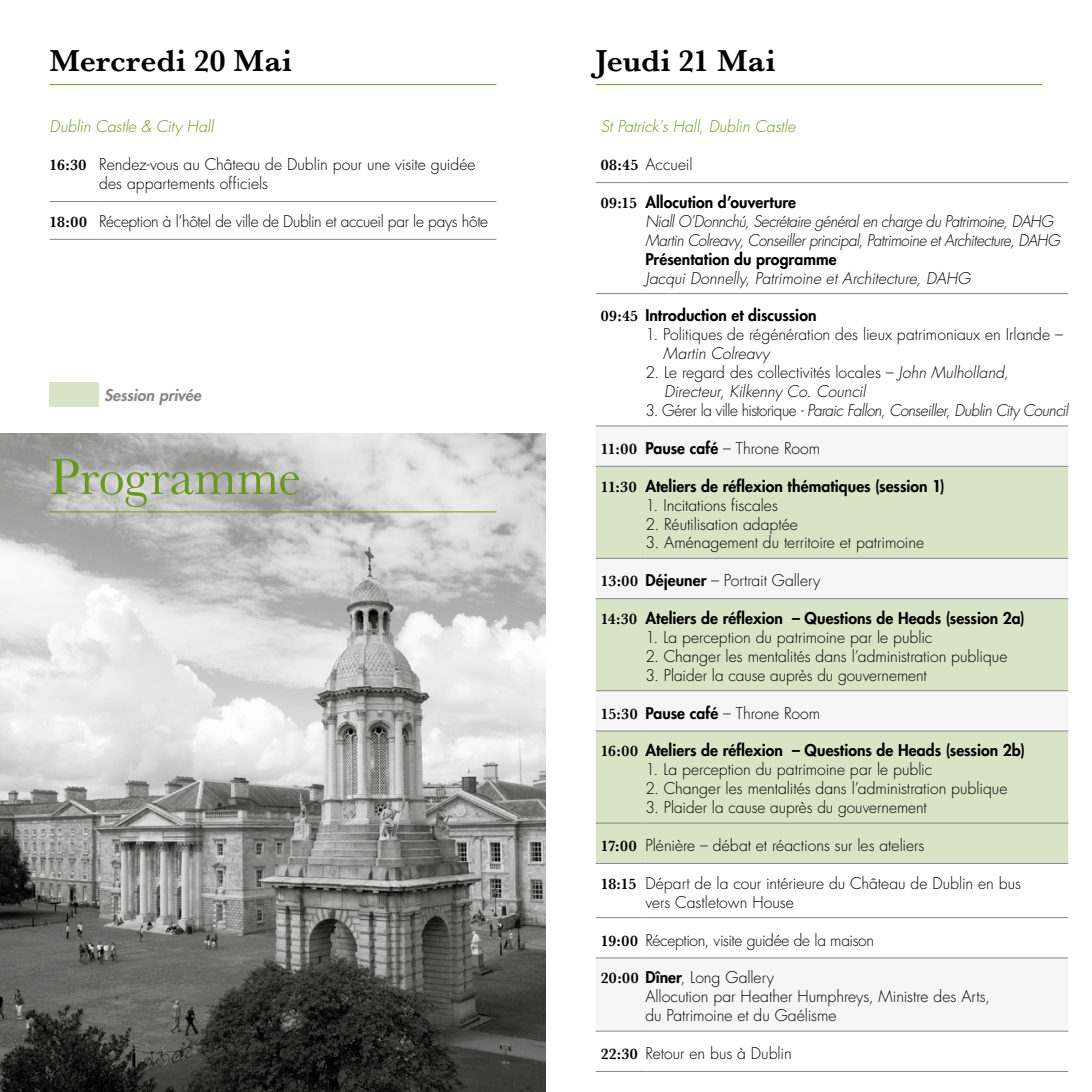
<style>
.page{position:relative;width:1092px;height:1092px;background:#fff}
.page>*{position:absolute;margin:0;border:0;box-sizing:border-box;transform-origin:0 0}
.t1{font:52.5px "Baskerville";letter-spacing:.005em;color:#6a971f}
.t2{font:600 31.5px "Baskerville";letter-spacing:.005em;color:#000}
.t3{font:300 15.75px/18.9px "Futura LT";letter-spacing:-.005em;color:#000}
.t4{font:800 15.75px "Futura LT";letter-spacing:.005em;color:#000}
.t5{font:italic 300 15.75px/18.9px "Futura LT";letter-spacing:-.025em;color:#000;scale:.96 1}
.t6{font:italic 300 15.75px/18.9px "Futura LT";letter-spacing:-.005em;color:#000}
.t7{font:italic 300 15.75px "Futura LT";letter-spacing:-.025em;color:#000}
.t8{font:italic 300 15.75px "Futura LT";color:#000}
.t9{font:italic 300 15.75px "Futura LT";color:#6a971f}
.t10{font:italic 800 15.75px "Futura LT";color:#878787}
.s1{font-family:"Baskerville";font-weight:600}
.s2{font-family:"Baskerville";font-weight:600;font-style:normal}
.s3{font-weight:800;font-style:normal}
.s4{font-style:normal}
.s5{font-weight:800}
</style>
<div class="page">
<img style="left:0;top:433px;width:546px;height:658px">
<hr style="left:50px;top:201px;width:49px;height:1px;background:#878787">
<hr style="left:99px;top:201px;width:397px;height:1px;background:#878787">
<hr style="left:50px;top:239px;width:49px;height:1px;background:#878787">
<hr style="left:99px;top:239px;width:397px;height:1px;background:#878787">
<hr style="left:50px;top:511px;width:446px;height:1px;background:#6a971f">
<hr style="left:50px;top:84px;width:446px;height:1px;background:#6a971f">
<div style="left:50px;top:382px;width:49px;height:25px;background:#d9e3c6"></div>
<hr style="left:595px;top:84px;width:447px;height:1px;background:#6a971f">
<svg style="left:595px;top:426px;width:473px;height:533px"></svg>
<svg style="left:595px;top:467px;width:473px;height:396px;fill:#d9e3c6"></svg>
<hr style="left:595px;top:182px;width:50px;height:1px;background:#878787">
<hr style="left:645px;top:182px;width:423px;height:1px;background:#878787">
<hr style="left:595px;top:1071px;width:50px;height:1px;background:#878787">
<hr style="left:645px;top:1071px;width:423px;height:1px;background:#878787">
<hr style="left:595px;top:293px;width:50px;height:1px;background:#878787">
<hr style="left:645px;top:293px;width:423px;height:1px;background:#878787">
<hr style="left:595px;top:425px;width:50px;height:1px;background:#878787">
<hr style="left:645px;top:425px;width:423px;height:1px;background:#878787">
<hr style="left:595px;top:466px;width:50px;height:1px;background:#878787">
<hr style="left:645px;top:466px;width:423px;height:1px;background:#878787">
<hr style="left:595px;top:558px;width:50px;height:1px;background:#878787">
<hr style="left:645px;top:558px;width:423px;height:1px;background:#878787">
<hr style="left:595px;top:598px;width:50px;height:1px;background:#878787">
<hr style="left:645px;top:598px;width:423px;height:1px;background:#878787">
<hr style="left:595px;top:690px;width:50px;height:1px;background:#878787">
<hr style="left:645px;top:690px;width:423px;height:1px;background:#878787">
<hr style="left:595px;top:730px;width:50px;height:1px;background:#878787">
<hr style="left:645px;top:730px;width:423px;height:1px;background:#878787">
<hr style="left:595px;top:822px;width:50px;height:1px;background:#878787">
<hr style="left:645px;top:822px;width:423px;height:1px;background:#878787">
<hr style="left:595px;top:863px;width:50px;height:1px;background:#878787">
<hr style="left:645px;top:863px;width:423px;height:1px;background:#878787">
<hr style="left:595px;top:917px;width:50px;height:1px;background:#878787">
<hr style="left:645px;top:917px;width:423px;height:1px;background:#878787">
<hr style="left:595px;top:957px;width:50px;height:1px;background:#878787">
<hr style="left:645px;top:957px;width:423px;height:1px;background:#878787">
<hr style="left:595px;top:1030px;width:50px;height:1px;background:#878787">
<hr style="left:645px;top:1030px;width:423px;height:1px;background:#878787">
<div style="left:41px;top:448px;width:269px;height:70px;background:#fff;opacity:.75"></div>
<h2 class="t2" style="left:50px;top:39px;width:244px">Mercredi 20 Mai</h2>
<p class="t9" style="left:50px;top:117px;width:165px">Dublin Castle &amp; City Hall</p>
<p class="t3" style="left:99px;top:155px;width:378px;text-indent:-50px"><span class="s1">16:30</span> Rendez-vous au Château de Dublin pour une visite guidée des appartements officiels</p>
<p class="t3" style="left:50px;top:212px;width:440px"><span class="s1">18:00</span> Réception à l’hôtel de ville de Dublin et accueil par le pays hôte</p>
<p class="t10" style="left:104px;top:385px;width:98px">Session privée</p>
<h1 class="t1" style="left:50px;top:443px;width:253px">Programme</h1>
<h2 class="t2" style="left:595px;top:39px;width:181px">Jeudi 21 Mai</h2>
<p class="t9" style="left:600px;top:117px;width:196px">St Patrick’s Hall, Dublin Castle</p>
<p class="t3" style="left:600px;top:155px;width:93px"><span class="s1">08:45</span> Accueil</p>
<p class="t5" style="left:645px;top:193px;width:433px;text-indent:-45px"><span class="s2">09:15</span> <span class="s3">Allocution d’ouverture<br></span>Niall O’Donnchú, Secrétaire général en charge du Patrimoine, DAHG<br>Martin Colreavy, Conseiller principal, Patrimoine et Architecture, DAHG</p>
<p class="t4" style="left:645px;top:248px;width:193px">Présentation du programme</p>
<p class="t8" style="left:645px;top:268px;width:326px">Jacqui Donnelly, Patrimoine et Architecture, DAHG</p>
<p class="t4" style="left:600px;top:305px;width:217px"><span class="s1">09:45</span> Introduction et discussion</p>
<p class="t3" style="left:645px;top:325px;width:419px">1. Politiques de régénération des lieux patrimoniaux en Irlande –</p>
<p class="t8" style="left:663px;top:344px;width:108px">Martin Colreavy</p>
<p class="t6" style="left:664px;top:363px;width:346px;text-indent:-19px"><span class="s4">2. Le regard des collectivités locales –</span> John Mulholland,<br>Directeur, Kilkenny Co. Council</p>
<p class="t7" style="left:645px;top:401px;width:424px"><span class="s4">3. Gérer la ville historique</span> - Paraic Fallon, Conseiller, Dublin City Council</p>
<p class="t3" style="left:600px;top:439px;width:221px"><span class="s1">11:00</span> <span class="s5">Pause café</span> – Throne Room</p>
<p class="t4" style="left:600px;top:475px;width:345px"><span class="s1">11:30</span> Ateliers de réflexion thématiques (session 1)</p>
<p class="t3" style="left:645px;top:496px;width:134px">1. Incitations fiscales</p>
<p class="t3" style="left:645px;top:514px;width:154px">2. Réutilisation adaptée</p>
<p class="t3" style="left:645px;top:533px;width:280px">3. Aménagement du territoire et patrimoine</p>
<p class="t3" style="left:600px;top:571px;width:221px"><span class="s1">13:00</span> <span class="s5">Déjeuner</span> – Portrait Gallery</p>
<p class="t4" style="left:600px;top:607px;width:425px"><span class="s1">14:30</span> Ateliers de réflexion – Questions de Heads (session 2a)</p>
<p class="t3" style="left:645px;top:628px;width:288px">1. La perception du patrimoine par le public</p>
<p class="t3" style="left:645px;top:647px;width:363px">2. Changer les mentalités dans l’administration publique</p>
<p class="t3" style="left:645px;top:666px;width:283px">3. Plaider la cause auprès du gouvernement</p>
<p class="t3" style="left:600px;top:703px;width:221px"><span class="s1">15:30</span> <span class="s5">Pause café</span> – Throne Room</p>
<p class="t4" style="left:600px;top:740px;width:425px"><span class="s1">16:00</span> Ateliers de réflexion – Questions de Heads (session 2b)</p>
<p class="t3" style="left:645px;top:760px;width:288px">1. La perception du patrimoine par le public</p>
<p class="t3" style="left:645px;top:779px;width:363px">2. Changer les mentalités dans l’administration publique</p>
<p class="t3" style="left:645px;top:798px;width:283px">3. Plaider la cause auprès du gouvernement</p>
<p class="t3" style="left:600px;top:836px;width:325px"><span class="s1">17:00</span> Plénière – débat et réactions sur les ateliers</p>
<p class="t3" style="left:645px;top:874px;width:377px;text-indent:-45px"><span class="s1">18:15</span> Départ de la cour intérieure du Château de Dublin en bus vers Castletown House</p>
<p class="t3" style="left:600px;top:930px;width:275px"><span class="s1">19:00</span> Réception, visite guidée de la maison</p>
<p class="t3" style="left:645px;top:968px;width:346px;text-indent:-45px"><span class="s1">20:00</span> <span class="s5">Dîner</span>, Long Gallery<br>Allocution par Heather Humphreys, Ministre des Arts, du Patrimoine et du Gaélisme</p>
<p class="t3" style="left:600px;top:1044px;width:192px"><span class="s1">22:30</span> Retour en bus à Dublin</p>
</div>
